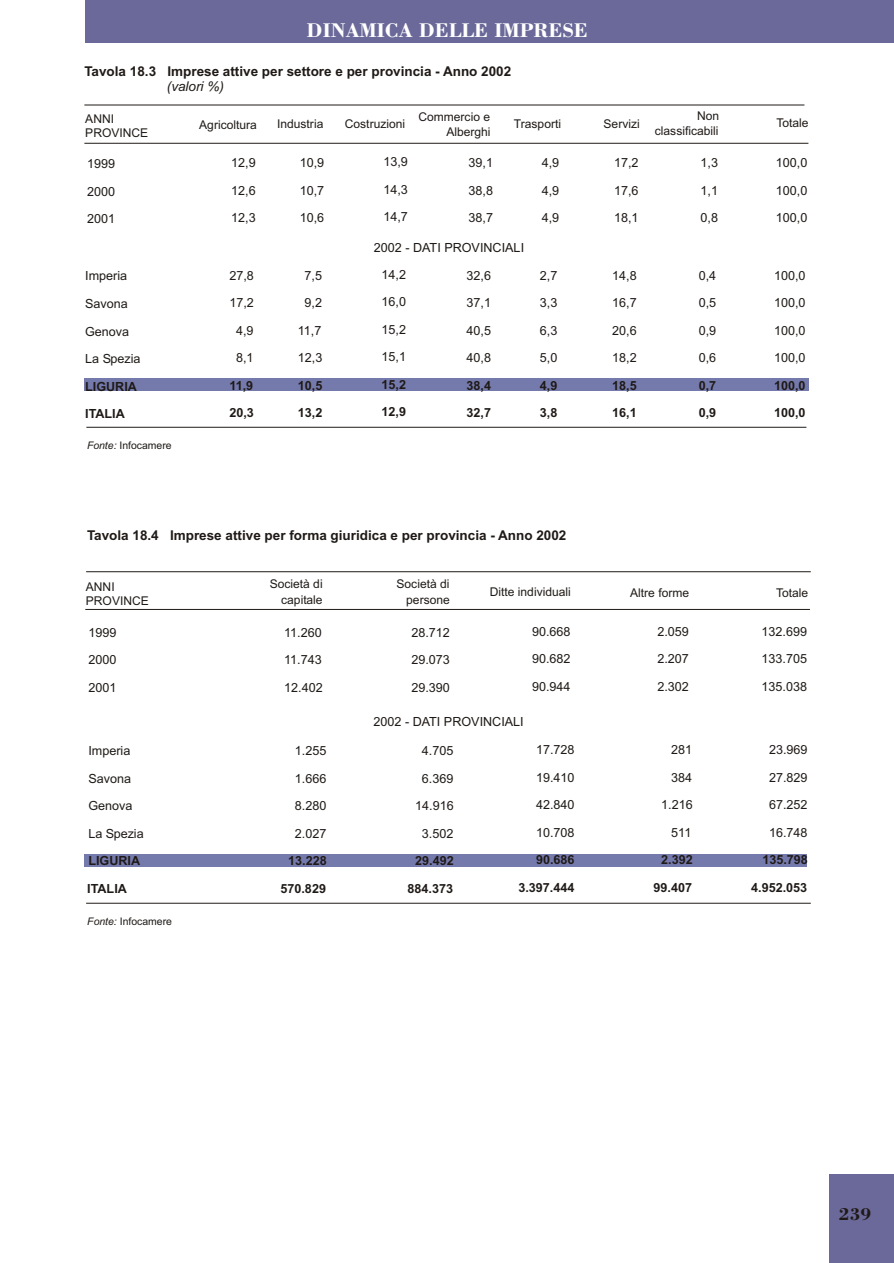
<style>
.page{position:relative;width:894px;height:1263px;background:#fff}
.page>*{position:absolute;margin:0;border:0;box-sizing:border-box;transform-origin:0 0}
.t1{font:21px "Bodoni Bd BT";color:#fff}
.t2{font:18px "Bodoni Bd BT";color:#1f1a17}
.t3{font:700 13.5px "Arial";color:#1f1a17}
.t4{font:italic 13.5px "Arial";color:#1f1a17}
.t5{font:12.6px "Arial";color:#1f1a17}
.t6{font:700 12.6px "Arial";color:#1f1a17}
.t7{font:12px/15.3px "Arial";color:#1f1a17;text-align:right}
.t8{font:10.5px "Arial";color:#1f1a17}
.s1{font-style:italic}
</style>
<div class="page">
<div style="left:84px;top:378px;width:725px;height:13px;background:#757aad"></div>
<div style="left:85px;top:854px;width:722px;height:12px;background:#757aad"></div>
<hr style="left:86px;top:571px;width:725px;height:1px;background:#1f1a17">
<hr style="left:85px;top:609px;width:725px;height:1px;background:#1f1a17">
<hr style="left:86px;top:903px;width:725px;height:1px;background:#1f1a17">
<hr style="left:84px;top:105px;width:720px;height:1px;background:#1f1a17">
<hr style="left:84px;top:143px;width:724px;height:1px;background:#1f1a17">
<hr style="left:86px;top:427px;width:720px;height:1px;background:#1f1a17">
<div style="left:829px;top:1174px;width:65px;height:89px;background:#6b6999"></div>
<div style="left:85px;top:0;width:809px;height:43px;background:#6b6999"></div>
<h1 class="t1" style="left:307px;top:21px;width:283px">DINAMICA DELLE IMPRESE</h1>
<p class="t3" style="left:84px;top:66px;width:428px">Tavola 18.3 Imprese attive per settore e per provincia - Anno 2002</p>
<p class="t4" style="left:167px;top:81px;width:58px">(valori %)</p>
<p class="t7" style="left:85px;top:113px;width:64px;line-height:13.5px;text-align:left">ANNI<br>PROVINCE</p>
<p class="t7" style="left:199px;top:118px;width:59px">Agricoltura</p>
<p class="t7" style="left:277px;top:117px;width:48px">Industria</p>
<p class="t7" style="left:345px;top:117px;width:62px">Costruzioni</p>
<p class="t7" style="left:418px;top:110px;width:74px">Commercio e<br>Alberghi</p>
<p class="t7" style="left:514px;top:117px;width:49px">Trasporti</p>
<p class="t7" style="left:604px;top:117px;width:38px">Servizi</p>
<p class="t7" style="left:655px;top:109px;width:66px">Non classificabili</p>
<p class="t7" style="left:777px;top:116px;width:34px">Totale</p>
<p class="t5" style="left:87px;top:159px;width:30px">1999</p>
<p class="t5" style="left:231px;top:158px;width:26px">12,9</p>
<p class="t5" style="left:300px;top:158px;width:26px">10,9</p>
<p class="t5" style="left:383px;top:157px;width:26px">13,9</p>
<p class="t5" style="left:469px;top:158px;width:26px">39,1</p>
<p class="t5" style="left:542px;top:158px;width:19px">4,9</p>
<p class="t5" style="left:614px;top:158px;width:26px">17,2</p>
<p class="t5" style="left:701px;top:158px;width:19px">1,3</p>
<p class="t5" style="left:776px;top:158px;width:33px">100,0</p>
<p class="t5" style="left:87px;top:187px;width:30px">2000</p>
<p class="t5" style="left:231px;top:186px;width:26px">12,6</p>
<p class="t5" style="left:300px;top:186px;width:26px">10,7</p>
<p class="t5" style="left:383px;top:185px;width:26px">14,3</p>
<p class="t5" style="left:469px;top:186px;width:26px">38,8</p>
<p class="t5" style="left:542px;top:186px;width:19px">4,9</p>
<p class="t5" style="left:614px;top:186px;width:26px">17,6</p>
<p class="t5" style="left:701px;top:186px;width:19px">1,1</p>
<p class="t5" style="left:776px;top:186px;width:33px">100,0</p>
<p class="t5" style="left:87px;top:214px;width:30px">2001</p>
<p class="t5" style="left:231px;top:213px;width:26px">12,3</p>
<p class="t5" style="left:300px;top:213px;width:26px">10,6</p>
<p class="t5" style="left:383px;top:212px;width:26px">14,7</p>
<p class="t5" style="left:469px;top:213px;width:26px">38,7</p>
<p class="t5" style="left:542px;top:213px;width:19px">4,9</p>
<p class="t5" style="left:614px;top:213px;width:26px">18,1</p>
<p class="t5" style="left:701px;top:213px;width:19px">0,8</p>
<p class="t5" style="left:776px;top:213px;width:33px">100,0</p>
<p class="t5" style="left:374px;top:243px;width:152px">2002 - DATI PROVINCIALI</p>
<p class="t5" style="left:85px;top:271px;width:44px">Imperia</p>
<p class="t5" style="left:229px;top:270px;width:26px">27,8</p>
<p class="t5" style="left:305px;top:270px;width:19px">7,5</p>
<p class="t5" style="left:382px;top:269px;width:26px">14,2</p>
<p class="t5" style="left:467px;top:270px;width:26px">32,6</p>
<p class="t5" style="left:540px;top:270px;width:19px">2,7</p>
<p class="t5" style="left:612px;top:270px;width:26px">14,8</p>
<p class="t5" style="left:699px;top:270px;width:19px">0,4</p>
<p class="t5" style="left:774px;top:270px;width:33px">100,0</p>
<p class="t5" style="left:85px;top:299px;width:44px">Savona</p>
<p class="t5" style="left:229px;top:298px;width:26px">17,2</p>
<p class="t5" style="left:305px;top:298px;width:19px">9,2</p>
<p class="t5" style="left:382px;top:297px;width:26px">16,0</p>
<p class="t5" style="left:467px;top:298px;width:26px">37,1</p>
<p class="t5" style="left:540px;top:298px;width:19px">3,3</p>
<p class="t5" style="left:612px;top:298px;width:26px">16,7</p>
<p class="t5" style="left:699px;top:298px;width:19px">0,5</p>
<p class="t5" style="left:774px;top:298px;width:33px">100,0</p>
<p class="t5" style="left:85px;top:326px;width:46px">Genova</p>
<p class="t5" style="left:236px;top:325px;width:19px">4,9</p>
<p class="t5" style="left:298px;top:325px;width:25px">11,7</p>
<p class="t5" style="left:382px;top:324px;width:26px">15,2</p>
<p class="t5" style="left:467px;top:325px;width:26px">40,5</p>
<p class="t5" style="left:540px;top:325px;width:19px">6,3</p>
<p class="t5" style="left:612px;top:325px;width:26px">20,6</p>
<p class="t5" style="left:699px;top:325px;width:19px">0,9</p>
<p class="t5" style="left:774px;top:325px;width:33px">100,0</p>
<p class="t5" style="left:85px;top:354px;width:57px">La Spezia</p>
<p class="t5" style="left:236px;top:353px;width:19px">8,1</p>
<p class="t5" style="left:298px;top:353px;width:26px">12,3</p>
<p class="t5" style="left:382px;top:352px;width:26px">15,1</p>
<p class="t5" style="left:467px;top:353px;width:26px">40,8</p>
<p class="t5" style="left:540px;top:353px;width:19px">5,0</p>
<p class="t5" style="left:612px;top:353px;width:26px">18,2</p>
<p class="t5" style="left:699px;top:353px;width:19px">0,6</p>
<p class="t5" style="left:774px;top:353px;width:33px">100,0</p>
<p class="t6" style="left:85px;top:381px;width:53px">LIGURIA</p>
<p class="t6" style="left:229px;top:380px;width:25px">11,9</p>
<p class="t6" style="left:298px;top:380px;width:26px">10,5</p>
<p class="t6" style="left:382px;top:380px;width:26px">15,2</p>
<p class="t6" style="left:467px;top:380px;width:26px">38,4</p>
<p class="t6" style="left:540px;top:380px;width:19px">4,9</p>
<p class="t6" style="left:612px;top:380px;width:26px">18,5</p>
<p class="t6" style="left:699px;top:380px;width:19px">0,7</p>
<p class="t6" style="left:774px;top:380px;width:33px">100,0</p>
<p class="t6" style="left:85px;top:409px;width:41px">ITALIA</p>
<p class="t6" style="left:229px;top:408px;width:26px">20,3</p>
<p class="t6" style="left:298px;top:408px;width:26px">13,2</p>
<p class="t6" style="left:382px;top:407px;width:26px">12,9</p>
<p class="t6" style="left:467px;top:408px;width:26px">32,7</p>
<p class="t6" style="left:540px;top:408px;width:19px">3,8</p>
<p class="t6" style="left:612px;top:408px;width:26px">16,1</p>
<p class="t6" style="left:699px;top:408px;width:19px">0,9</p>
<p class="t6" style="left:774px;top:408px;width:33px">100,0</p>
<p class="t8" style="left:87px;top:441px;width:86px"><span class="s1">Fonte:</span> Infocamere</p>
<p class="t3" style="left:87px;top:531px;width:481px">Tavola 18.4 Imprese attive per forma giuridica e per provincia - Anno 2002</p>
<p class="t7" style="left:86px;top:582px;width:64px;line-height:13.5px;text-align:left">ANNI<br>PROVINCE</p>
<p class="t7" style="left:270px;top:577px;width:54px">Società di capitale</p>
<p class="t7" style="left:397px;top:577px;width:55px">Società di persone</p>
<p class="t7" style="left:490px;top:585px;width:83px">Ditte individuali</p>
<p class="t5" style="left:88px;top:628px;width:30px">1999</p>
<p class="t5" style="left:284px;top:628px;width:39px">11.260</p>
<p class="t5" style="left:411px;top:628px;width:40px">28.712</p>
<p class="t5" style="left:532px;top:627px;width:40px">90.668</p>
<p class="t5" style="left:88px;top:655px;width:30px">2000</p>
<p class="t5" style="left:284px;top:655px;width:39px">11.743</p>
<p class="t5" style="left:411px;top:655px;width:40px">29.073</p>
<p class="t5" style="left:532px;top:654px;width:40px">90.682</p>
<p class="t5" style="left:88px;top:683px;width:30px">2001</p>
<p class="t5" style="left:284px;top:683px;width:40px">12.402</p>
<p class="t5" style="left:411px;top:683px;width:40px">29.390</p>
<p class="t5" style="left:532px;top:682px;width:40px">90.944</p>
<p class="t5" style="left:373px;top:716px;width:152px">2002 - DATI PROVINCIALI</p>
<p class="t5" style="left:88px;top:746px;width:44px">Imperia</p>
<p class="t5" style="left:295px;top:746px;width:33px">1.255</p>
<p class="t5" style="left:422px;top:746px;width:33px">4.705</p>
<p class="t5" style="left:536px;top:745px;width:40px">17.728</p>
<p class="t5" style="left:88px;top:774px;width:44px">Savona</p>
<p class="t5" style="left:295px;top:774px;width:33px">1.666</p>
<p class="t5" style="left:422px;top:774px;width:33px">6.369</p>
<p class="t5" style="left:536px;top:772px;width:40px">19.410</p>
<p class="t5" style="left:88px;top:801px;width:46px">Genova</p>
<p class="t5" style="left:295px;top:801px;width:33px">8.280</p>
<p class="t5" style="left:415px;top:801px;width:40px">14.916</p>
<p class="t5" style="left:536px;top:800px;width:40px">42.840</p>
<p class="t5" style="left:88px;top:829px;width:57px">La Spezia</p>
<p class="t5" style="left:295px;top:829px;width:33px">2.027</p>
<p class="t5" style="left:422px;top:829px;width:33px">3.502</p>
<p class="t5" style="left:536px;top:828px;width:40px">10.708</p>
<p class="t6" style="left:88px;top:856px;width:53px">LIGURIA</p>
<p class="t6" style="left:288px;top:856px;width:40px">13.228</p>
<p class="t6" style="left:415px;top:856px;width:40px">29.492</p>
<p class="t6" style="left:536px;top:855px;width:40px">90.686</p>
<p class="t6" style="left:87px;top:884px;width:41px">ITALIA</p>
<p class="t6" style="left:280px;top:884px;width:47px">570.829</p>
<p class="t6" style="left:408px;top:884px;width:47px">884.373</p>
<p class="t6" style="left:518px;top:883px;width:58px">3.397.444</p>
<p class="t8" style="left:87px;top:917px;width:86px"><span class="s1">Fonte:</span> Infocamere</p>
<p class="t7" style="left:630px;top:586px;width:60px">Altre forme</p>
<p class="t7" style="left:776px;top:586px;width:34px">Totale</p>
<p class="t5" style="left:657px;top:627px;width:33px">2.059</p>
<p class="t5" style="left:762px;top:627px;width:47px">132.699</p>
<p class="t5" style="left:657px;top:654px;width:33px">2.207</p>
<p class="t5" style="left:762px;top:654px;width:47px">133.705</p>
<p class="t5" style="left:657px;top:682px;width:33px">2.302</p>
<p class="t5" style="left:762px;top:682px;width:47px">135.038</p>
<p class="t5" style="left:671px;top:745px;width:23px">281</p>
<p class="t5" style="left:769px;top:745px;width:40px">23.969</p>
<p class="t5" style="left:671px;top:772px;width:23px">384</p>
<p class="t5" style="left:769px;top:772px;width:40px">27.829</p>
<p class="t5" style="left:661px;top:800px;width:33px">1.216</p>
<p class="t5" style="left:769px;top:800px;width:40px">67.252</p>
<p class="t5" style="left:671px;top:828px;width:22px">511</p>
<p class="t5" style="left:769px;top:828px;width:40px">16.748</p>
<p class="t6" style="left:661px;top:855px;width:33px">2.392</p>
<p class="t6" style="left:762px;top:855px;width:47px">135.798</p>
<p class="t6" style="left:654px;top:883px;width:40px">99.407</p>
<p class="t6" style="left:751px;top:883px;width:58px">4.952.053</p>
<h2 class="t2" style="left:839px;top:1206px;width:34px">239</h2>
</div>
